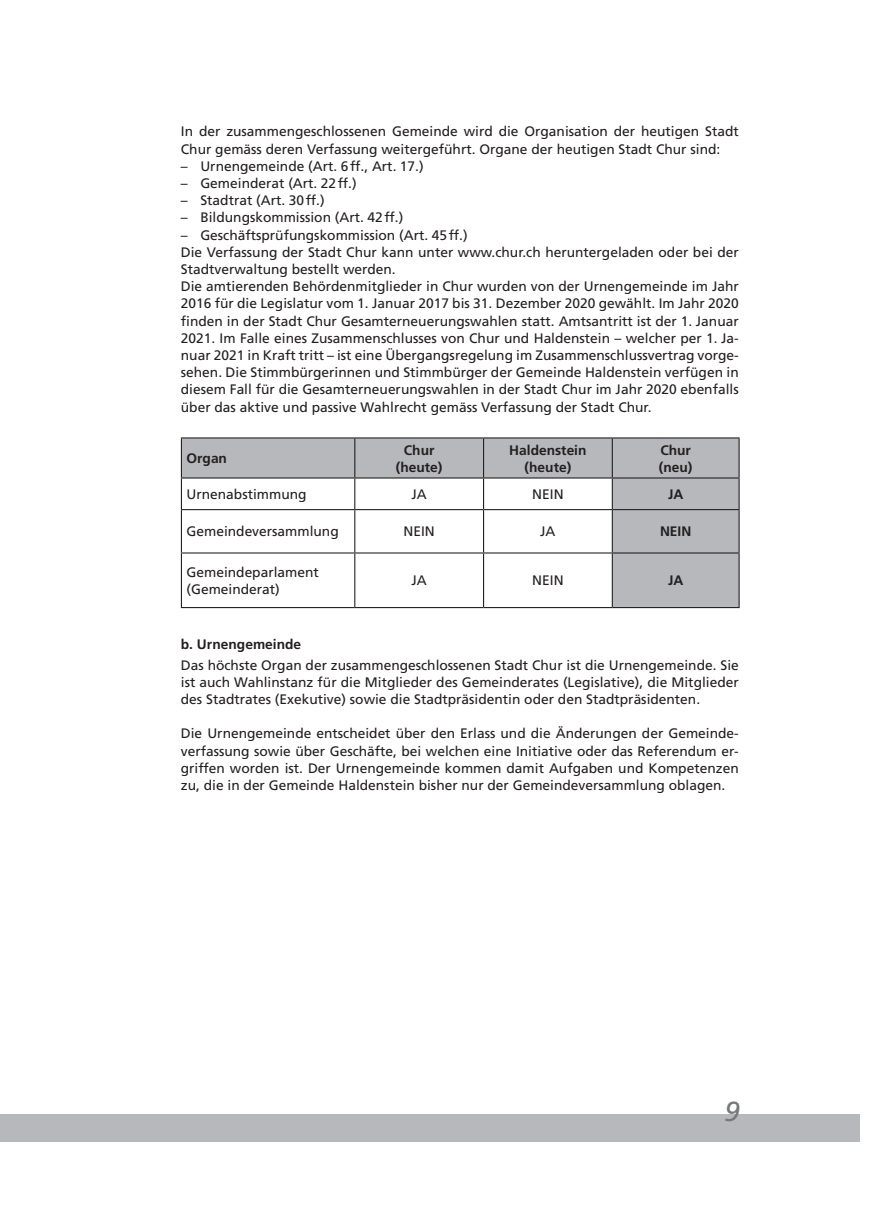
<style>
.page{position:relative;width:874px;height:1225px;background:#fff}
.page>*{position:absolute;margin:0;border:0;box-sizing:border-box;transform-origin:0 0}
.t1{font:italic 27.4px "Frutiger LT Std";color:#76787b}
.t2{font:13.8px/17.2px "Frutiger LT Std";color:#231f20}
.t3{font:700 13.8px/17.2px "Frutiger LT Std";color:#231f20;text-align:center}
</style>
<div class="page">
<div style="left:0;top:1114px;width:8px;height:27px;background:#b7b8bb"></div>
<div style="left:8px;top:1114px;width:12px;height:27px;background:#b7b8bb"></div>
<div style="left:17px;top:1114px;width:12px;height:27px;background:#b7b8bb"></div>
<div style="left:29px;top:1114px;width:830px;height:27px;background:#b7b8bb"></div>
<svg style="left:182px;top:438px;width:556px;height:169px"></svg>
<hr style="left:181px;top:437px;width:173px;height:1px;background:#231f20">
<hr style="left:181px;top:438px;width:1px;height:39px;background:#231f20">
<hr style="left:354px;top:438px;width:1px;height:39px;background:#231f20">
<hr style="left:181px;top:477px;width:173px;height:1px;background:#231f20">
<hr style="left:354px;top:437px;width:129px;height:1px;background:#231f20">
<hr style="left:483px;top:437px;width:129px;height:1px;background:#231f20">
<hr style="left:483px;top:438px;width:1px;height:39px;background:#231f20">
<hr style="left:612px;top:437px;width:127px;height:1px;background:#231f20">
<hr style="left:611px;top:438px;width:1px;height:39px;background:#231f20">
<hr style="left:738px;top:438px;width:1px;height:39px;background:#231f20">
<hr style="left:181px;top:478px;width:1px;height:31px;background:#231f20">
<hr style="left:354px;top:477px;width:129px;height:1px;background:#231f20">
<hr style="left:354px;top:478px;width:1px;height:31px;background:#231f20">
<hr style="left:483px;top:477px;width:129px;height:1px;background:#231f20">
<hr style="left:483px;top:478px;width:1px;height:31px;background:#231f20">
<hr style="left:612px;top:477px;width:127px;height:1px;background:#231f20">
<hr style="left:611px;top:478px;width:1px;height:31px;background:#231f20">
<hr style="left:738px;top:478px;width:1px;height:31px;background:#231f20">
<hr style="left:181px;top:509px;width:173px;height:1px;background:#231f20">
<hr style="left:181px;top:510px;width:1px;height:42px;background:#231f20">
<hr style="left:354px;top:509px;width:129px;height:1px;background:#231f20">
<hr style="left:354px;top:510px;width:1px;height:42px;background:#231f20">
<hr style="left:483px;top:509px;width:129px;height:1px;background:#231f20">
<hr style="left:483px;top:510px;width:1px;height:42px;background:#231f20">
<hr style="left:612px;top:509px;width:127px;height:1px;background:#231f20">
<hr style="left:611px;top:510px;width:1px;height:42px;background:#231f20">
<hr style="left:738px;top:510px;width:1px;height:42px;background:#231f20">
<hr style="left:181px;top:552px;width:173px;height:1px;background:#231f20">
<hr style="left:181px;top:553px;width:1px;height:54px;background:#231f20">
<hr style="left:354px;top:552px;width:129px;height:1px;background:#231f20">
<hr style="left:354px;top:553px;width:1px;height:54px;background:#231f20">
<hr style="left:483px;top:552px;width:129px;height:1px;background:#231f20">
<hr style="left:483px;top:553px;width:1px;height:54px;background:#231f20">
<hr style="left:612px;top:552px;width:127px;height:1px;background:#231f20">
<hr style="left:611px;top:553px;width:1px;height:54px;background:#231f20">
<hr style="left:738px;top:553px;width:1px;height:54px;background:#231f20">
<hr style="left:181px;top:607px;width:173px;height:1px;background:#231f20">
<hr style="left:354px;top:607px;width:129px;height:1px;background:#231f20">
<hr style="left:483px;top:607px;width:129px;height:1px;background:#231f20">
<hr style="left:612px;top:607px;width:127px;height:1px;background:#231f20">
<p class="t2" style="left:181px;top:123px;width:559px">In der zusammengeschlossenen Gemeinde wird die Organisation der heutigen Stadt<br>Chur gemäss deren Verfassung weitergeführt. Organe der heutigen Stadt Chur sind:</p>
<p class="t2" style="left:181px;top:157px;width:244px">– Urnengemeinde (Art. 6ff., Art. 17.)</p>
<p class="t2" style="left:181px;top:175px;width:177px">– Gemeinderat (Art. 22ff.)</p>
<p class="t2" style="left:181px;top:192px;width:145px">– Stadtrat (Art. 30ff.)</p>
<p class="t2" style="left:181px;top:209px;width:224px">– Bildungskommission (Art. 42ff.)</p>
<p class="t2" style="left:181px;top:226px;width:559px">– Geschäftsprüfungskommission (Art. 45ff.)<br>Die Verfassung der Stadt Chur kann unter www.chur.ch heruntergeladen oder bei der Stadtverwaltung bestellt werden.<br>Die amtierenden Behördenmitglieder in Chur wurden von der Urnengemeinde im Jahr 2016 für die Legislatur vom 1. Januar 2017 bis 31. Dezember 2020 gewählt. Im Jahr 2020 finden in der Stadt Chur Gesamterneuerungswahlen statt. Amtsantritt ist der 1. Januar 2021. Im Falle eines Zusammenschlusses von Chur und Haldenstein – welcher per 1. Ja&shy;nuar 2021 in Kraft tritt – ist eine Übergangsregelung im Zusammenschlussvertrag vorge&shy;sehen. Die Stimmbürgerinnen und Stimmbürger der Gemeinde Haldenstein verfügen in diesem Fall für die Gesamterneuerungswahlen in der Stadt Chur im Jahr 2020 ebenfalls über das aktive und passive Wahlrecht gemäss Verfassung der Stadt Chur.</p>
<p class="t3" style="left:186px;top:450px;width:42px">Organ</p>
<p class="t3" style="left:395px;top:441px;width:48px">Chur (heute)</p>
<p class="t3" style="left:509px;top:441px;width:79px">Haldenstein (heute)</p>
<p class="t3" style="left:658px;top:441px;width:35px;text-align:left">Chur (neu)</p>
<p class="t2" style="left:186px;top:485px;width:121px">Urnenabstimmung</p>
<p class="t2" style="left:411px;top:485px;width:17px">JA</p>
<p class="t2" style="left:532px;top:485px;width:33px">NEIN</p>
<p class="t3" style="left:667px;top:485px;width:17px">JA</p>
<p class="t2" style="left:186px;top:523px;width:154px">Gemeindeversammlung</p>
<p class="t2" style="left:403px;top:523px;width:33px">NEIN</p>
<p class="t2" style="left:540px;top:523px;width:17px">JA</p>
<p class="t3" style="left:659px;top:523px;width:33px">NEIN</p>
<p class="t2" style="left:186px;top:563px;width:134px">Gemeindeparlament (Gemeinderat)</p>
<p class="t2" style="left:411px;top:572px;width:17px">JA</p>
<p class="t2" style="left:532px;top:572px;width:33px">NEIN</p>
<p class="t3" style="left:667px;top:572px;width:17px">JA</p>
<p class="t3" style="left:181px;top:635px;width:122px">b. Urnengemeinde</p>
<p class="t2" style="left:181px;top:656px;width:559px;text-align:justify">Das höchste Organ der zusammengeschlossenen Stadt Chur ist die Urnengemeinde. Sie ist auch Wahlinstanz für die Mitglieder des Gemeinderates (Legislative), die Mitglieder des Stadtrates (Exekutive) sowie die Stadtpräsidentin oder den Stadtpräsidenten.</p>
<p class="t2" style="left:181px;top:725px;width:559px;text-align:justify">Die Urnengemeinde entscheidet über den Erlass und die Änderungen der Gemeinde&shy;verfassung sowie über Geschäfte, bei welchen eine Initiative oder das Referendum er&shy;griffen worden ist. Der Urnengemeinde kommen damit Aufgaben und Kompetenzen zu, die in der Gemeinde Haldenstein bisher nur der Gemeindeversammlung oblagen.</p>
<h1 class="t1" style="left:724px;top:1095px;width:17px">9</h1>
</div>
